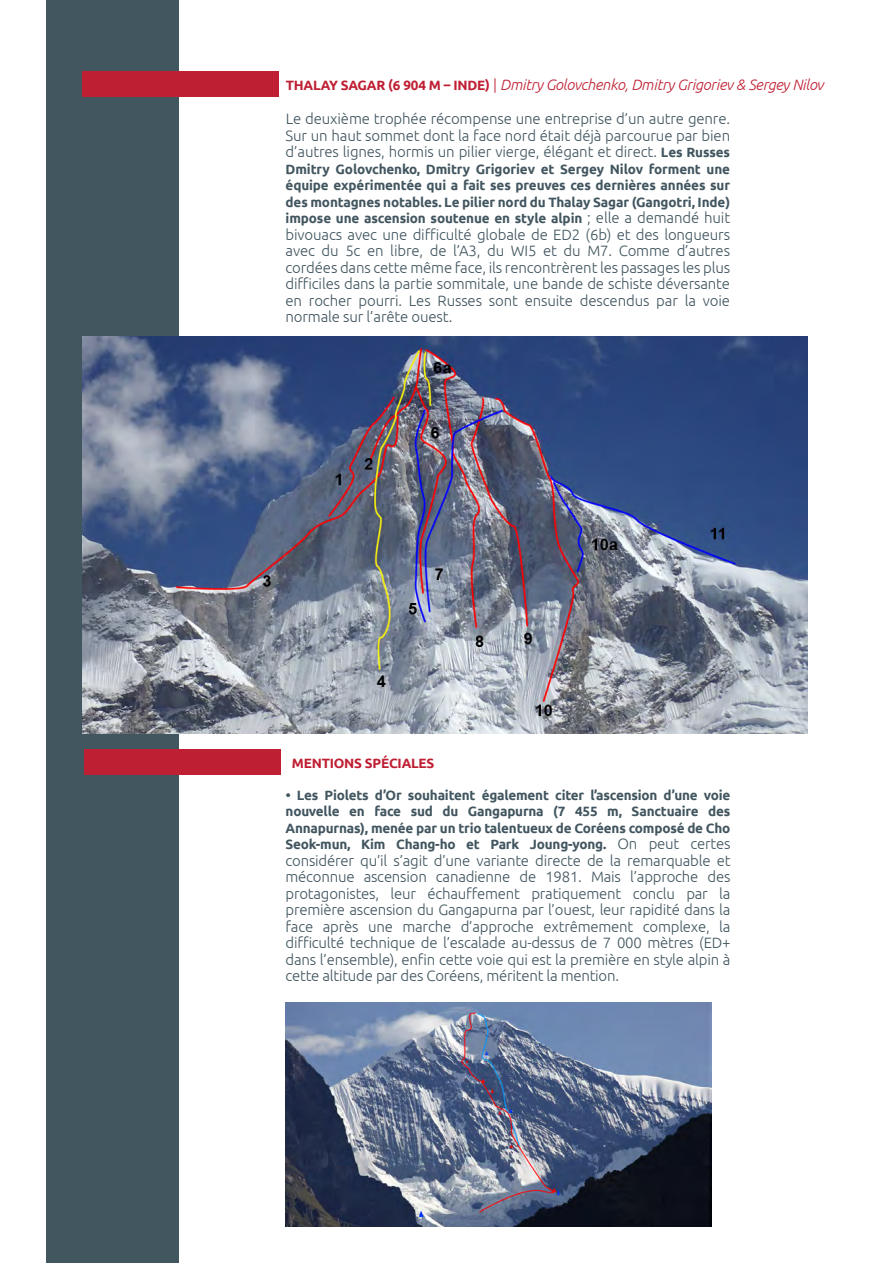
<style>
.page{position:relative;width:893px;height:1263px;background:#fff}
.page>*{position:absolute;margin:0;border:0;box-sizing:border-box;transform-origin:0 0}
.t1{font:300 15px/16.5px "Ubuntu";letter-spacing:-.01em;color:#425660;text-align:justify}
.t2{font:italic 300 15px "Ubuntu";letter-spacing:-.015em;color:#bf1f33}
.t3{font:700 13.5px/16.5px "Ubuntu";letter-spacing:-.015em;color:#425660;text-align:justify}
.t4{font:700 13.5px "Ubuntu";letter-spacing:-.015em;color:#bf1f33}
.s1{font-weight:700;font-style:normal;font-size:13.5px}
.s2{font-style:normal}
.s3{font-weight:700;font-size:13.5px}
.s4{font-weight:300;font-size:15px}
</style>
<div class="page">
<div style="left:46px;top:0;width:133px;height:1263px;background:#425660"></div>
<div style="left:84px;top:750px;width:197px;height:25px;background:#bf1f33"></div>
<div style="left:82px;top:71px;width:196px;height:26px;background:#bf1f33"></div>
<img style="left:83px;top:336px;width:725px;height:398px">
<img style="left:286px;top:1003px;width:425px;height:223px">
<p class="t2" style="left:286px;top:75px;width:539px"><span class="s1">THALAY SAGAR (6 904 M – INDE)</span> <span class="s2">|</span> Dmitry Golovchenko, Dmitry Grigoriev &amp; Sergey Nilov</p>
<p class="t1" style="left:286px;top:110px;width:446px">Le deuxième trophée récompense une entreprise d’un autre genre.<br>Sur un haut sommet dont la face nord était déjà parcourue par bien d’autres lignes, hormis un pilier vierge, élégant et direct. <span class="s3">Les Russes</span></p>
<p class="t3" style="left:286px;top:160px;width:446px">Dmitry Golovchenko, Dmitry Grigoriev et Sergey Nilov forment une équipe expérimentée qui a fait ses preuves ces dernières années sur des montagnes notables. Le pilier nord du Thalay Sagar (Gangotri, Inde) impose une ascension soutenue en style alpin <span class="s4">; elle a demandé huit</span></p>
<p class="t1" style="left:285px;top:226px;width:446px">bivouacs avec une difficulté globale de ED2 (6b) et des longueurs avec du 5c en libre, de l’A3, du WI5 et du M7. Comme d’autres cordées dans cette même face, ils rencontrèrent les passages les plus difficiles dans la partie sommitale, une bande de schiste déversante en rocher pourri. Les Russes sont ensuite descendus par la voie normale sur l’arête ouest.</p>
<p class="t4" style="left:292px;top:755px;width:144px">MENTIONS SPÉCIALES</p>
<p class="t3" style="left:286px;top:786px;width:446px;text-indent:11px">Les Piolets d’Or souhaitent également citer l’ascension d’une voie nouvelle en face sud du Gangapurna (7 455 m, Sanctuaire des Annapurnas), menée par un trio talentueux de Coréens composé de Cho Seok-mun, Kim Chang-ho et Park Joung-yong. <span class="s4">On peut certes</span></p>
<p class="t1" style="left:285px;top:852px;width:447px">considérer qu’il s’agit d’une variante directe de la remarquable et méconnue ascension canadienne de 1981. Mais l’approche des protagonistes, leur échauffement pratiquement conclu par la première ascension du Gangapurna par l’ouest, leur rapidité dans la face après une marche d’approche extrêmement complexe, la difficulté technique de l’escalade au-dessus de 7 000 mètres (ED+ dans l’ensemble), enfin cette voie qui est la première en style alpin à cette altitude par des Coréens, méritent la mention.</p>
</div>
